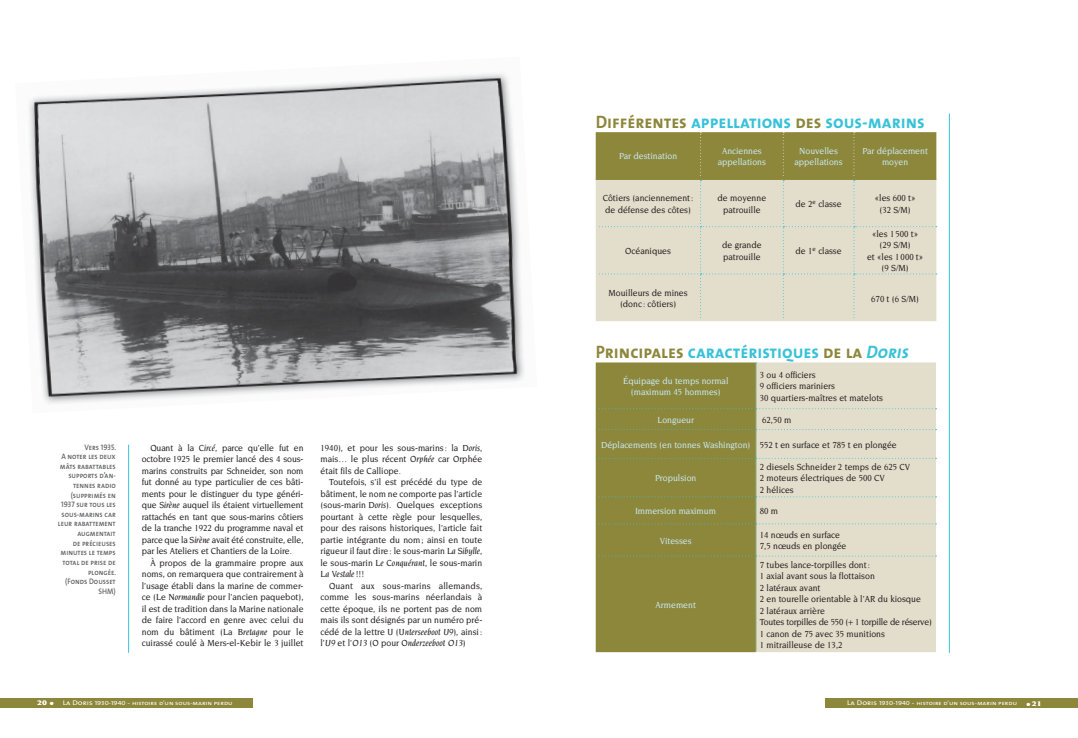
<style>
.page{position:relative;width:1078px;height:738px;background:#fff}
.page>*{position:absolute;margin:0;border:0;box-sizing:border-box;transform-origin:0 0}
.t1{font:18px "The Mix Bold Caps";color:#38c2d8;scale:.96 1}
.t2{font:500 9.5px/11.5px "Novarese";color:#231f20;scale:.92 1}
.t3{font:500 9.5px/11.5px "Novarese";color:#c9eaf1;text-align:center;scale:.92 1}
.t4{font:8px/9.6px "The Mix Semi Bold Caps";color:#636466;text-align:right;scale:.9 1}
.t5{font:900 7.2px "Novarese";color:#fff;scale:1.11 1}
.t6{font:5.9px "The Mix Caps";color:#fff;scale:1.18 1}
.s1{font-style:italic}
.s2{color:#8d873c}
.s3{color:#231f20}
.s4{font-size:6.8px}
</style>
<div class="page">
<div style="left:0;top:697px;width:252px;height:10px;background:#8d873c"></div>
<div style="left:825px;top:697px;width:252px;height:10px;background:#8d873c"></div>
<hr style="left:948px;top:113px;width:1px;height:539px;background:#38c2d8">
<img style="left:29px;top:73px;width:495px;height:331px">
<svg style="left:595px;top:317px;width:341px;height:4px"></svg>
<hr style="left:700px;top:274px;width:1px;height:46px;background:#e3decb">
<hr style="left:782px;top:274px;width:1px;height:46px;background:#e3decb">
<hr style="left:853px;top:274px;width:1px;height:46px;background:#e3decb">
<svg style="left:595px;top:132px;width:341px;height:185px"></svg>
<hr style="left:595px;top:179px;width:341px;height:1px;background:#8d873c">
<svg style="left:595px;top:362px;width:160px;height:289px;fill:#8d873c"></svg>
<hr style="left:596px;top:408px;width:159px;height:1px;background:#8d873c">
<hr style="left:596px;top:429px;width:159px;height:1px;background:#8d873c">
<hr style="left:596px;top:457px;width:159px;height:1px;background:#8d873c">
<hr style="left:596px;top:496px;width:159px;height:1px;background:#8d873c">
<hr style="left:596px;top:523px;width:159px;height:1px;background:#8d873c">
<hr style="left:596px;top:555px;width:159px;height:1px;background:#8d873c">
<hr style="left:755px;top:555px;width:1px;height:96px;background:#8d873c">
<svg style="left:599px;top:362px;width:337px;height:286px"></svg>
<hr style="left:128px;top:444px;width:1px;height:208px;background:#38c2d8">
<p class="t4" style="left:58px;top:441px;width:66px">Vers 1935.<br>A noter les deux mâts rabattables supports d’an&shy;tennes radio (supprimés en<br>1937 sur tous les sous-marins car leur rabattement augmentait<br>de précieuses minutes le temps total de prise de plongée.<br>(Fonds Dousset<br>SHM)</p>
<p class="t2" style="left:142px;top:442px;width:177px;text-align:justify;text-indent:9px">Quant à la <span class="s1">Circé</span>, parce qu’elle fut en octobre 1925 le premier lancé des 4 sous&shy;marins construits par Schneider, son nom fut donné au type particulier de ces bâti&shy;ments pour le distinguer du type généri&shy;que <span class="s1">Sirène</span> auquel ils étaient virtuellement rattachés en tant que sous-marins côtiers de la tranche 1922 du programme naval et parce que la <span class="s1">Sirène</span> avait été construite, elle, par les Ateliers et Chantiers de la Loire.</p>
<p class="t2" style="left:142px;top:557px;width:177px;text-align:justify;text-indent:9px">À propos de la grammaire propre aux noms, on remarquera que contrairement à l’usage établi dans la marine de commer&shy;ce (Le <span class="s1">Normandie</span> pour l’ancien paquebot), il est de tradition dans la Marine nationale de faire l’accord en genre avec celui du nom du bâtiment (La <span class="s1">Bretagne</span> pour le cuirassé coulé à Mers-el-Kebir le 3 juillet</p>
<p class="t2" style="left:320px;top:442px;width:177px;text-align:justify">1940), et pour les sous-marins : la <span class="s1">Doris</span>, mais… le plus récent <span class="s1">Orphée</span> car Orphée était fils de Calliope.</p>
<p class="t2" style="left:320px;top:476px;width:177px;text-align:justify;text-indent:9px">Toutefois, s’il est précédé du type de bâtiment, le nom ne comporte pas l’article (sous-marin <span class="s1">Doris</span>). Quelques exceptions pourtant à cette règle pour lesquelles, pour des raisons historiques, l’article fait partie intégrante du nom ; ainsi en toute rigueur il faut dire : le sous-marin <span class="s1">La Sibylle</span>, le sous-marin <span class="s1">Le Conquérant</span>, le sous-marin <span class="s1">La Vestale</span> !!!</p>
<p class="t2" style="left:320px;top:580px;width:177px;text-align:justify;text-indent:9px">Quant aux sous-marins allemands, comme les sous-marins néerlandais à cette époque, ils ne portent pas de nom mais ils sont désignés par un numéro pré&shy;cédé de la lettre U (<span class="s1">Unterseeboot U9</span>), ainsi : l’<span class="s1">U9</span> et l’<span class="s1">O13</span> (O pour <span class="s1">Onderzeeboot O13</span>)</p>
<h1 class="t1" style="left:595px;top:111px;width:344px"><span class="s2">Différentes</span> appellations <span class="s2">des</span> sous-marins</h1>
<p class="t3" style="left:619px;top:151px;width:65px">Par destination</p>
<p class="t3" style="left:717px;top:145px;width:54px">Anciennes appellations</p>
<p class="t3" style="left:794px;top:145px;width:54px">Nouvelles appellations</p>
<p class="t3" style="left:862px;top:145px;width:73px">Par déplacement moyen</p>
<p class="t2" style="left:602px;top:192px;width:100px">Côtiers (anciennement : de défense des côtes)</p>
<p class="t2" style="left:717px;top:192px;width:54px;text-align:center">de moyenne patrouille</p>
<p class="t2" style="left:795px;top:198px;width:52px">de 2<sup>e</sup> classe</p>
<p class="t2" style="left:874px;top:192px;width:46px;text-align:center">«les 600 t» (32 S/M)</p>
<p class="t2" style="left:625px;top:245px;width:51px">Océaniques</p>
<p class="t2" style="left:722px;top:240px;width:44px">de grande patrouille</p>
<p class="t2" style="left:795px;top:245px;width:52px">de 1<sup>e</sup> classe</p>
<p class="t2" style="left:866px;top:228px;width:63px;text-align:center">«les 1 500 t» (29 S/M)<br>et «les 1 000 t» (9 S/M)</p>
<p class="t2" style="left:608px;top:287px;width:87px;text-align:center">Mouilleurs de mines (donc : côtiers)</p>
<p class="t2" style="left:871px;top:293px;width:53px">670 t (6 S/M)</p>
<h1 class="t1" style="left:595px;top:341px;width:328px"><span class="s2">Principales</span> caractéristiques <span class="s2">de la</span> <span class="s1">Doris</span></h1>
<p class="t3" style="left:623px;top:375px;width:116px">Équipage du temps normal (maximum 45 hommes)</p>
<p class="t2" style="left:759px;top:369px;width:135px">3 ou 4 officiers<br>9 officiers mariniers<br>30 quartiers-maîtres et matelots</p>
<p class="t3" style="left:657px;top:414px;width:41px">Longueur</p>
<p class="t2" style="left:762px;top:414px;width:33px">62,50 m</p>
<p class="t3" style="left:601px;top:439px;width:323px">Déplacements (en tonnes Washington) <span class="s3">552 t en surface et 785 t en plongée</span></p>
<p class="t3" style="left:655px;top:472px;width:46px">Propulsion</p>
<p class="t2" style="left:759px;top:461px;width:165px">2 diesels Schneider 2 temps de 625 CV<br>2 moteurs électriques de 500 CV<br>2 hélices</p>
<p class="t3" style="left:635px;top:505px;width:89px">Immersion maximum</p>
<p class="t2" style="left:759px;top:505px;width:21px">80 m</p>
<p class="t3" style="left:659px;top:535px;width:36px">Vitesses</p>
<p class="t2" style="left:759px;top:529px;width:96px">14 nœuds en surface<br>7,5 nœuds en plongée</p>
<p class="t3" style="left:655px;top:599px;width:45px">Armement</p>
<p class="t2" style="left:759px;top:559px;width:189px">7 tubes lance-torpilles dont :<br>1 axial avant sous la flottaison<br>2 latéraux avant<br>2 en tourelle orientable à l’AR du kiosque<br>2 latéraux arrière<br>Toutes torpilles de 550 (+ 1 torpille de réserve)<br>1 canon de 75 avec 35 munitions<br>1 mitrailleuse de 13,2</p>
<p class="t5" style="left:37px;top:699px;width:16px">20 ●</p>
<p class="t6" style="left:63px;top:698px;width:145px"><span class="s4">La Doris</span> 1930-1940 <span class="s4">-</span> histoire d'un sous-marin perdu</p>
<p class="t6" style="left:846px;top:699px;width:145px"><span class="s4">La Doris</span> 1930-1940 <span class="s4">-</span> histoire d'un sous-marin perdu</p>
<p class="t5" style="left:1026px;top:699px;width:15px">● 21</p>
</div>
